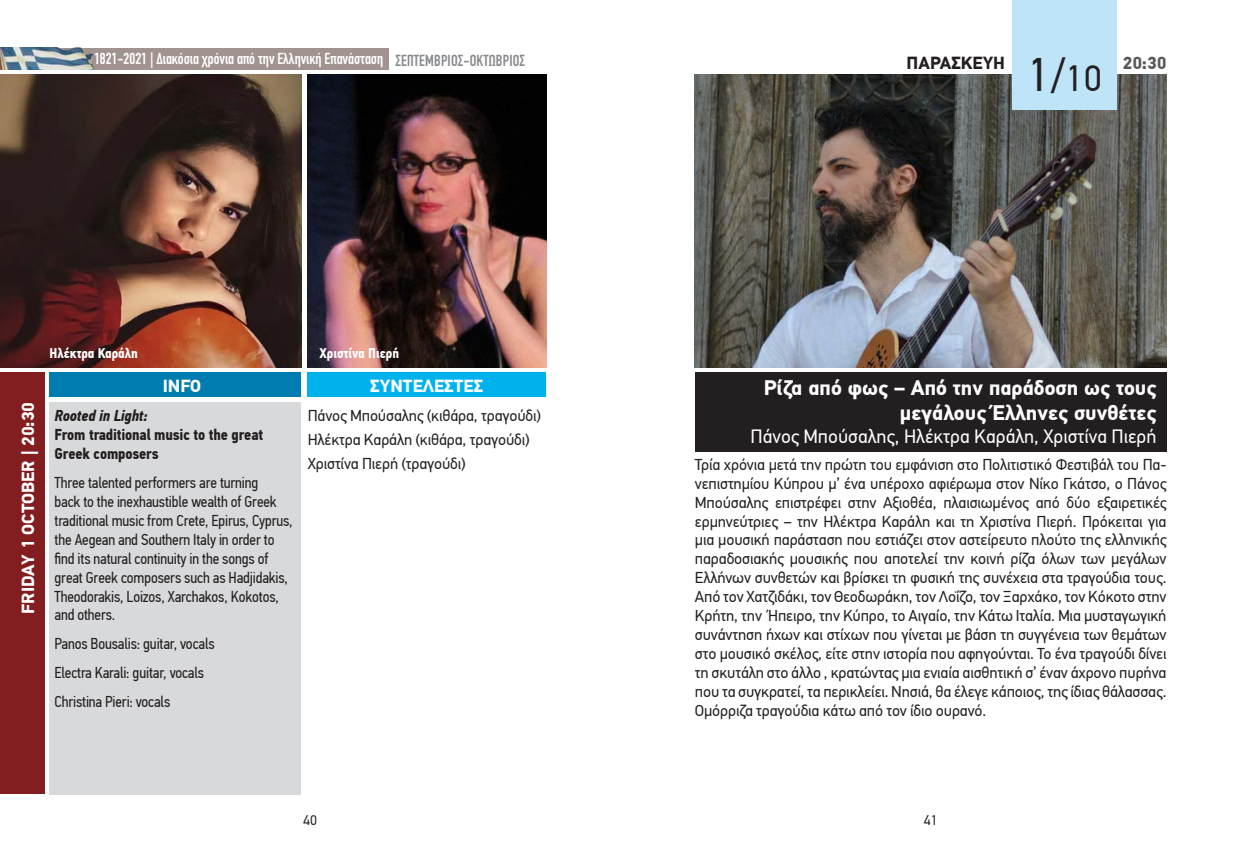
<style>
.page{position:relative;width:1241px;height:844px;background:#fff}
.page>*{position:absolute;margin:0;border:0;box-sizing:border-box;transform-origin:0 0}
.t1{font:46.9px "PF Din Text Pro";color:#231f20}
.TITLOS_EKDHLWSHS{font:700 21px/25.2px "PF Din Text Pro";color:#fff;text-align:right}
.YPOTITLOS{font:19.25px "PF Din Text Pro";color:#fff}
.DATE{font:700 17.5px "PF Din Text Pro";color:#fff}
.t2{font:700 17.5px "PF Din Text Pro";color:#231f20}
.t3{font:700 17.5px "PF Din Text Pro";color:#57585a}
.TEXT_NORMAL{font:15.75px/18.9px "PF Din Text Pro";letter-spacing:-.01em;color:#231f20;text-align:justify}
.INFO_ENGLISH{font:15.75px/18.9px "PF Din Text Cond Pro";letter-spacing:-.01em;color:#231f20}
.ΣΥΝΤΕΛΕΣΤΕΣ{font:15.75px "PF Din Text Pro";letter-spacing:-.01em;color:#231f20}
.t4{font:700 15.75px "DIN Condensed";color:#fff}
.INFO_ENGLISH-2{font:700 15.75px/18.9px "PF Din Text Cond Pro";letter-spacing:-.01em;color:#231f20}
.t5{font:700 15.75px "DIN Condensed";letter-spacing:.01em;color:#87898c}
.INFO_ENGLISH-3{font:italic 700 15.75px "PF Din Text Cond Pro";letter-spacing:-.01em;color:#231f20}
.ΛΕΖΑΝΤΑ{font:700 14px "PF Din Text Cond Pro";color:#fff}
.t6{font:14px "PF Din Text Pro";color:#231f20}
.s1{font-size:36.57px}
</style>
<div class="page">
<div style="left:0;top:48px;width:388px;height:21px;background:#a19390"></div>
<img style="left:0;top:48px;width:95px;height:21px">
<img style="left:694px;top:74px;width:472px;height:293px">
<div style="left:1012px;top:0;width:104px;height:109px;background:#bee4f8"></div>
<div style="left:694px;top:372px;width:472px;height:79px;background:#231f20"></div>
<img style="left:0;top:74px;width:301px;height:293px">
<img style="left:308px;top:74px;width:238px;height:293px">
<div style="left:50px;top:402px;width:251px;height:392px;background:#d8d9db"></div>
<div style="left:308px;top:372px;width:238px;height:25px;background:#00b2eb"></div>
<div style="left:50px;top:372px;width:251px;height:25px;background:#007cb0"></div>
<div style="left:0;top:372px;width:45px;height:422px;background:#831e20"></div>
<p class="t4" style="left:94px;top:48px;width:290px">1821-2021 | Διακόσια χρόνια από την Ελληνική Επανάσταση</p>
<p class="t5" style="left:395px;top:49px;width:131px">ΣΕΠΤΕΜΒΡΙΟΣ-ΟΚΤΩΒΡΙΟΣ</p>
<p class="t2" style="left:906px;top:52px;width:100px">ΠΑΡΑΣΚΕΥΗ</p>
<p class="t3" style="left:1122px;top:52px;width:45px">20:30</p>
<p class="t1" style="left:1027px;top:48px;width:76px">1/<span class="s1">10</span></p>
<p class="DATE" style="left:18px;top:613px;width:213px;rotate:-90deg">FRIDAY 1 OCTOBER | 20:30</p>
<p class="ΛΕΖΑΝΤΑ" style="left:50px;top:344px;width:90px">Ηλέκτρα Καράλη</p>
<p class="ΛΕΖΑΝΤΑ" style="left:319px;top:344px;width:81px">Χριστίνα Πιερή</p>
<p class="DATE" style="left:163px;top:375px;width:40px">ΙΝFO</p>
<p class="DATE" style="left:370px;top:375px;width:115px">ΣΥΝΤΕΛΕΣΤΕΣ</p>
<p class="INFO_ENGLISH-3" style="left:55px;top:406px;width:94px">Rooted in Light:</p>
<p class="INFO_ENGLISH-2" style="left:55px;top:425px;width:210px">From traditional music to the great<br>Greek composers</p>
<p class="INFO_ENGLISH" style="left:55px;top:473px;width:239px">Three talented performers are turning<br>back to the inexhaustible wealth of Greek traditional music from Crete, Epirus, Cyprus, the Aegean and Southern Italy in order to find its natural continuity in the songs of great Greek composers such as Hadjidakis, Theodorakis, Loizos, Xarchakos, Kokotos, and others.</p>
<p class="INFO_ENGLISH" style="left:55px;top:634px;width:162px">Panos Bousalis: guitar, vocals</p>
<p class="INFO_ENGLISH" style="left:55px;top:663px;width:151px">Electra Karali: guitar, vocals</p>
<p class="INFO_ENGLISH" style="left:55px;top:692px;width:117px">Christina Pieri: vocals</p>
<p class="ΣΥΝΤΕΛΕΣΤΕΣ" style="left:308px;top:406px;width:235px">Πάνος Μπούσαλης (κιθάρα, τραγούδι)</p>
<p class="ΣΥΝΤΕΛΕΣΤΕΣ" style="left:308px;top:430px;width:223px">Ηλέκτρα Καράλη (κιθάρα, τραγούδι)</p>
<p class="ΣΥΝΤΕΛΕΣΤΕΣ" style="left:308px;top:454px;width:159px">Χριστίνα Πιερή (τραγούδι)</p>
<p class="TITLOS_EKDHLWSHS" style="left:763px;top:375px;width:394px">Ρίζα από φως – Από την παράδοση ως τους μεγάλους Έλληνες συνθέτες</p>
<p class="YPOTITLOS" style="left:750px;top:425px;width:407px">Πάνος Μπούσαλης, Ηλέκτρα Καράλη, Χριστίνα Πιερή</p>
<p class="TEXT_NORMAL" style="left:694px;top:455px;width:473px">Τρία χρόνια μετά την πρώτη του εμφάνιση στο Πολιτιστικό Φεστιβάλ του Πα&shy;νεπιστημίου Κύπρου μ’ ένα υπέροχο αφιέρωμα στον Νίκο Γκάτσο, ο Πάνος Μπούσαλης επιστρέφει στην Αξιοθέα, πλαισιωμένος από δύο εξαιρετικές ερμηνεύτριες – την Ηλέκτρα Καράλη και τη Χριστίνα Πιερή. Πρόκειται για μια μουσική παράσταση που εστιάζει στον αστείρευτο πλούτο της ελληνικής παραδοσιακής μουσικής που αποτελεί την κοινή ρίζα όλων των μεγάλων Ελλήνων συνθετών και βρίσκει τη φυσική της συνέχεια στα τραγούδια τους.<br>Από τον Χατζιδάκι, τον Θεοδωράκη, τον Λοΐζο, τον Ξαρχάκο, τον Κόκοτο στην Κρήτη, την Ήπειρο, την Κύπρο, το Αιγαίο, την Κάτω Ιταλία. Μια μυσταγωγική συνάντηση ήχων και στίχων που γίνεται με βάση τη συγγένεια των θεμάτων στο μουσικό σκέλος, είτε στην ιστορία που αφηγούνται. Το ένα τραγούδι δίνει τη σκυτάλη στο άλλο , κρατώντας μια ενιαία αισθητική σ’ έναν άχρονο πυρήνα που τα συγκρατεί, τα περικλείει. Νησιά, θα έλεγε κάποιος, της ίδιας θάλασσας.<br>Ομόρριζα τραγούδια κάτω από τον ίδιο ουρανό.</p>
<p class="t6" style="left:303px;top:812px;width:15px">40</p>
<p class="t6" style="left:923px;top:812px;width:15px">41</p>
</div>
